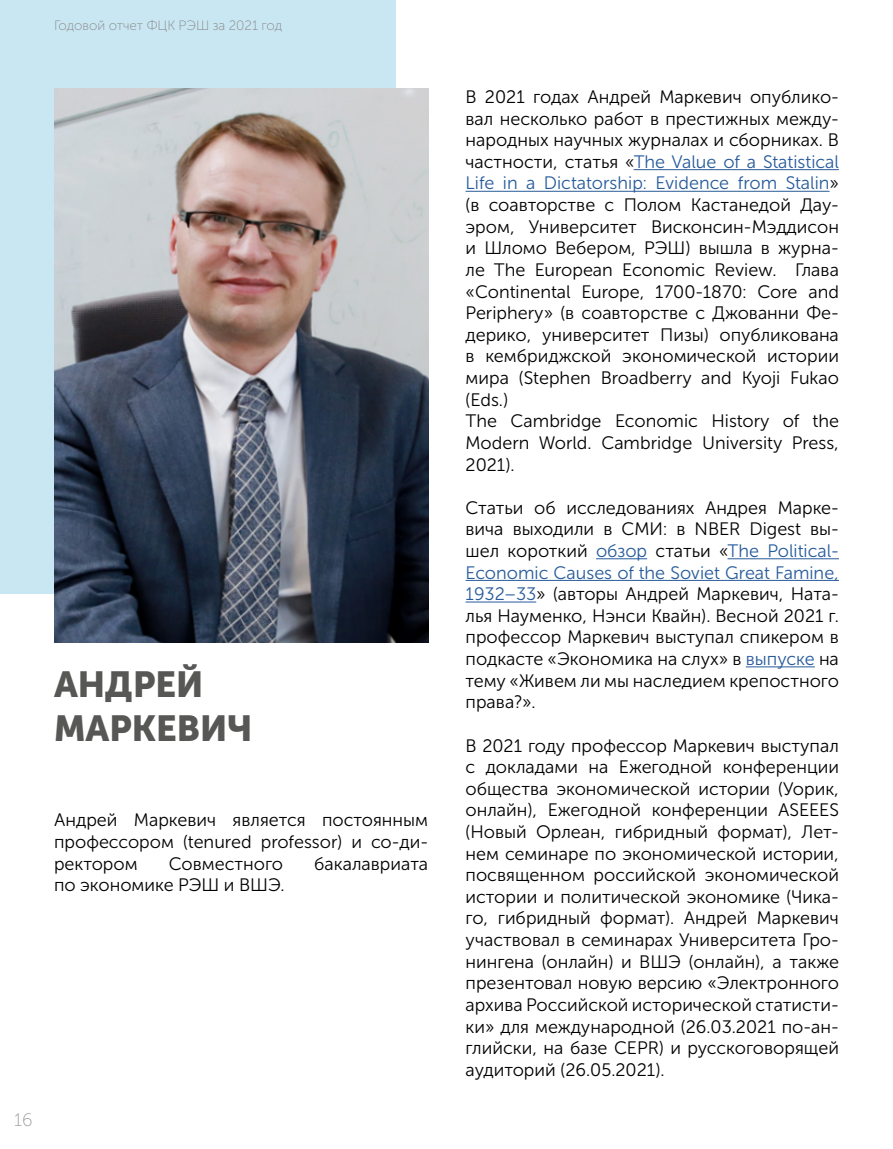
<style>
.page{position:relative;width:893px;height:1149px;background:#fff}
.page>*{position:absolute;margin:0;border:0;box-sizing:border-box;transform-origin:0 0}
.t1{font:36px/43.2px "Museo Sans Cyrl 900";color:#575756}
.t2{font:18px/21.6px "Museo Sans Cyrl 300";color:#000;text-align:justify}
.t3{font:18px "Museo Sans Cyrl 100";color:#9d9d9c}
.t4{font:13.5px "Museo Sans Cyrl 100";color:#878787}
.s1{color:#275b9b}
</style>
<div class="page">
<div style="left:0;top:0;width:395px;height:593px;background:#c9e7f2"></div>
<img style="left:54px;top:89px;width:374px;height:553px">
<hr style="left:634px;top:169px;width:205px;height:1px;background:#275b9b">
<hr style="left:466px;top:191px;width:363px;height:1px;background:#275b9b">
<hr style="left:596px;top:558px;width:51px;height:1px;background:#275b9b">
<hr style="left:727px;top:558px;width:112px;height:1px;background:#275b9b">
<hr style="left:466px;top:579px;width:373px;height:1px;background:#275b9b">
<hr style="left:466px;top:601px;width:70px;height:1px;background:#275b9b">
<hr style="left:746px;top:666px;width:69px;height:1px;background:#275b9b">
<p class="t4" style="left:54px;top:18px;width:230px">Годовой отчет ФЦК РЭШ за 2021 год</p>
<h1 class="t1" style="left:54px;top:662px;width:200px">АНДРЕЙ<br>МАРКЕВИЧ</h1>
<p class="t2" style="left:54px;top:809px;width:376px">Андрей Маркевич является постоянным профессором (tenured professor) и со-ди&shy;ректором</p>
<p class="t2" style="left:169px;top:852px;width:116px">Совместного</p>
<p class="t2" style="left:314px;top:852px;width:115px">бакалавриата</p>
<p class="t2" style="left:54px;top:874px;width:232px">по экономике РЭШ и ВШЭ.</p>
<p class="t3" style="left:14px;top:1110px;width:20px">16</p>
<p class="t2" style="left:466px;top:86px;width:375px;text-align:left">В 2021 годах Андрей Маркевич опублико&shy;вал несколько работ в престижных между&shy;народных научных журналах и сборниках. В частности, статья «<span class="s1">The Value of a Statistical Life in a Dictatorship: Evidence from Stalin</span>» (в соавторстве с Полом Кастанедой Дау&shy;эром, Университет Висконсин-Мэддисон и Шломо Вебером, РЭШ) вышла в журна&shy;ле The European Economic Review. Глава «Continental Europe, 1700-1870: Core and Periphery» (в соавторстве с Джованни Фе&shy;дерико, университет Пизы) опубликована в кембриджской экономической истории мира (Stephen Broadberry and Kyoji Fukao (Eds.)<br>The Cambridge Economic History of the Modern World. Cambridge University Press, 2021).</p>
<p class="t2" style="left:466px;top:496px;width:375px">Статьи об исследованиях Андрея Марке&shy;вича выходили в СМИ: в NBER Digest вы&shy;шел короткий <span class="s1">обзор</span> статьи «<span class="s1">The Political-Economic Causes of the Soviet Great Famine, 1932–33</span>» (авторы Андрей Маркевич, Ната&shy;лья Науменко, Нэнси Квайн). Весной 2021 г. профессор Маркевич выступал спикером в подкасте «Экономика на слух» в <span class="s1">выпуске</span> на тему «Живем ли мы наследием крепостного права?».</p>
<p class="t2" style="left:466px;top:734px;width:375px">В 2021 году профессор Маркевич выступал с докладами на Ежегодной конференции общества экономической истории (Уорик, онлайн), Ежегодной конференции ASEEES (Новый Орлеан, гибридный формат), Лет&shy;нем семинаре по экономической истории, посвященном российской экономической истории и политической экономике (Чика&shy;го, гибридный формат). Андрей Маркевич участвовал в семинарах Университета Гро&shy;нингена (онлайн) и ВШЭ (онлайн), а также презентовал новую версию «Электронного архива Российской исторической статисти&shy;ки» для международной (26.03.2021 по-ан&shy;глийски, на базе CEPR) и русскоговорящей аудиторий (26.05.2021).</p>
</div>
